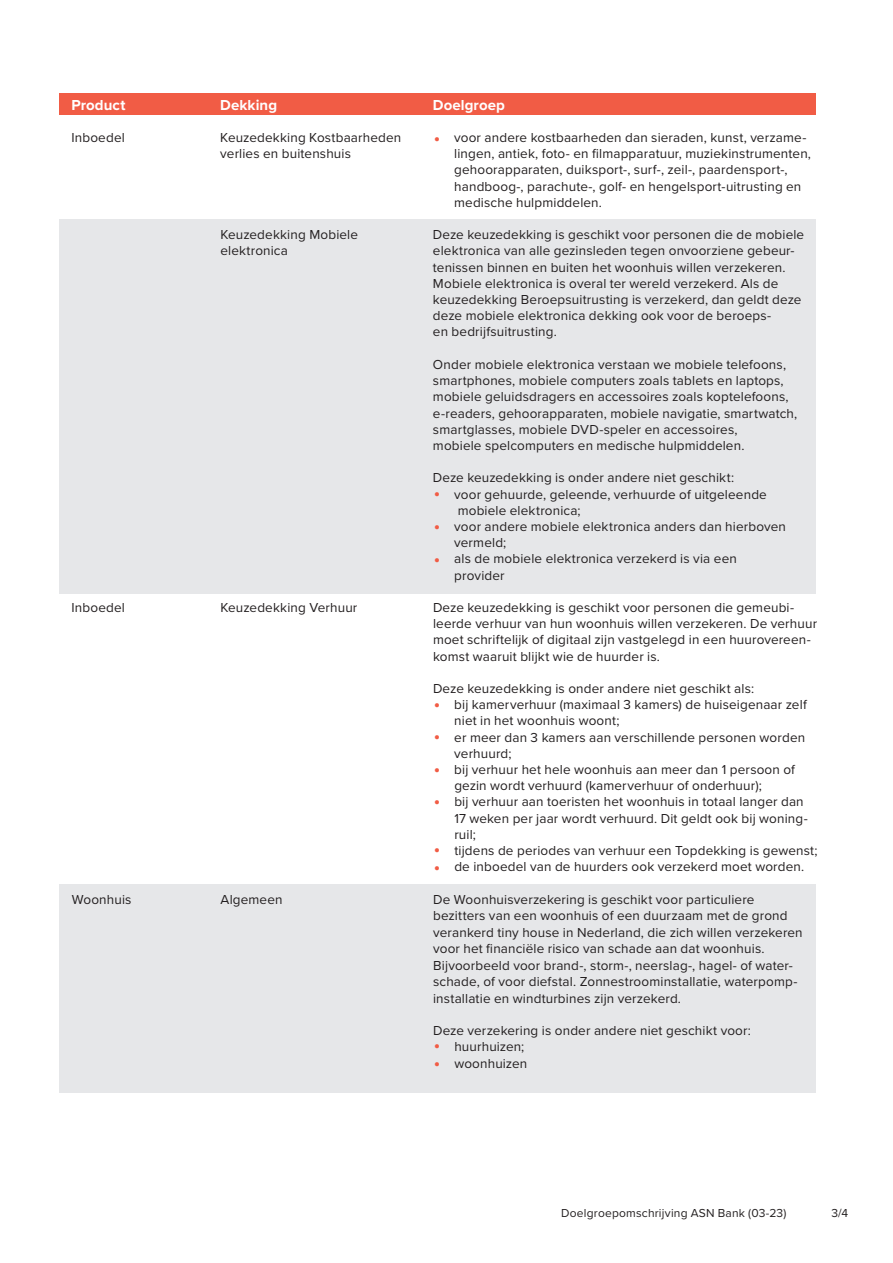
<style>
.page{position:relative;width:893px;height:1263px;background:#fff}
.page>*{position:absolute;margin:0;border:0;box-sizing:border-box;transform-origin:0 0}
.t1{font:700 25.5px/32.5px "Proxima Nova";color:#f15c45;text-align:justify}
.t2{font:700 15px "Proxima Nova";letter-spacing:.005em;color:#fff}
.t3{font:13.5px/16.2px "Proxima Nova";letter-spacing:.01em;color:#231f20}
.t4{font:12px "Proxima Nova";letter-spacing:.015em;color:#231f20}
</style>
<div class="page">
<div style="left:60px;top:219px;width:756px;height:374px;background:#e6e7e9"></div>
<div style="left:60px;top:884px;width:756px;height:209px;background:#e6e7e9"></div>
<div style="left:60px;top:94px;width:756px;height:21px;background:#f15c45"></div>
<p class="t2" style="left:71px;top:93px;width:56px">Product</p>
<p class="t2" style="left:220px;top:93px;width:58px">Dekking</p>
<p class="t2" style="left:433px;top:93px;width:73px">Doelgroep</p>
<p class="t3" style="left:71px;top:129px;width:55px">Inboedel</p>
<p class="t3" style="left:220px;top:129px;width:183px">Keuzedekking Kostbaarheden</p>
<p class="t3" style="left:454px;top:129px;width:354px">voor andere kostbaarheden dan sieraden, kunst, verzame-</p>
<p class="t3" style="left:220px;top:145px;width:132px">verlies en buitenshuis</p>
<p class="t3" style="left:454px;top:145px;width:358px">lingen, antiek, foto- en filmapparatuur, muziekinstrumenten, gehoorapparaten, duiksport-, surf-, zeil-, paardensport-, handboog-, parachute-, golf- en hengelsport-uitrusting en medische hulpmiddelen.</p>
<p class="t3" style="left:220px;top:226px;width:139px">Keuzedekking Mobiele</p>
<p class="t3" style="left:433px;top:226px;width:373px">Deze keuzedekking is geschikt voor personen die de mobiele</p>
<p class="t3" style="left:220px;top:242px;width:69px">elektronica</p>
<p class="t3" style="left:433px;top:242px;width:370px">elektronica van alle gezinsleden tegen onvoorziene gebeur&shy;tenissen binnen en buiten het woonhuis willen verzekeren.<br>Mobiele elektronica is overal ter wereld verzekerd. Als de keuzedekking Beroepsuitrusting is verzekerd, dan geldt deze deze mobiele elektronica dekking ook voor de beroeps-<br>en bedrijfsuitrusting.</p>
<p class="t3" style="left:433px;top:356px;width:366px">Onder mobiele elektronica verstaan we mobiele telefoons, smartphones, mobiele computers zoals tablets en laptops, mobiele geluidsdragers en accessoires zoals koptelefoons, e-readers, gehoorapparaten, mobiele navigatie, smartwatch, smartglasses, mobiele DVD-speler en accessoires,<br>mobiele spelcomputers en medische hulpmiddelen.</p>
<p class="t3" style="left:454px;top:469px;width:333px;text-indent:-21px">Deze keuzedekking is onder andere niet geschikt:<br>voor gehuurde, geleende, verhuurde of uitgeleende mobiele elektronica;<br>voor andere mobiele elektronica anders dan hierboven vermeld;<br>als de mobiele elektronica verzekerd is via een provider</p>
<p class="t3" style="left:72px;top:599px;width:55px">Inboedel</p>
<p class="t3" style="left:220px;top:599px;width:139px">Keuzedekking Verhuur</p>
<p class="t3" style="left:433px;top:599px;width:386px">Deze keuzedekking is geschikt voor personen die gemeubi&shy;leerde verhuur van hun woonhuis willen verzekeren. De verhuur moet schriftelijk of digitaal zijn vastgelegd in een huurovereen&shy;komst waaruit blijkt wie de huurder is.</p>
<p class="t3" style="left:454px;top:680px;width:365px;text-indent:-21px">Deze keuzedekking is onder andere niet geschikt als:<br>bij kamerverhuur (maximaal 3 kamers) de huiseigenaar zelf niet in het woonhuis woont;<br>er meer dan 3 kamers aan verschillende personen worden verhuurd;<br>bij verhuur het hele woonhuis aan meer dan 1 persoon of gezin wordt verhuurd (kamerverhuur of onderhuur);<br>bij verhuur aan toeristen het woonhuis in totaal langer dan 17 weken per jaar wordt verhuurd. Dit geldt ook bij woning&shy;ruil;<br>tijdens de periodes van verhuur een Topdekking is gewenst; de inboedel van de huurders ook verzekerd moet worden.</p>
<p class="t3" style="left:72px;top:891px;width:61px">Woonhuis</p>
<p class="t3" style="left:220px;top:891px;width:64px">Algemeen</p>
<p class="t3" style="left:433px;top:890px;width:371px">De Woonhuisverzekering is geschikt voor particuliere bezitters van een woonhuis of een duurzaam met de grond verankerd tiny house in Nederland, die zich willen verzekeren voor het financiële risico van schade aan dat woonhuis.<br>Bijvoorbeeld voor brand-, storm-, neerslag-, hagel- of water&shy;schade, of voor diefstal. Zonnestroominstallatie, waterpomp&shy;installatie en windturbines zijn verzekerd.</p>
<p class="t3" style="left:454px;top:1022px;width:298px;text-indent:-21px">Deze verzekering is onder andere niet geschikt voor: huurhuizen;<br>woonhuizen</p>
<h1 class="t1" style="left:434px;top:116px;width:8px">.</h1>
<h1 class="t1" style="left:434px;top:471px;width:8px">. . .</h1>
<h1 class="t1" style="left:434px;top:681px;width:8px">. . . .</h1>
<h1 class="t1" style="left:434px;top:834px;width:8px;line-height:18px">. .</h1>
<h1 class="t1" style="left:434px;top:1030px;width:8px;line-height:18px">. .</h1>
<p class="t4" style="left:561px;top:1204px;width:227px">Doelgroepomschrijving ASN Bank (03-23)</p>
<p class="t4" style="left:831px;top:1204px;width:18px">3/4</p>
</div>
